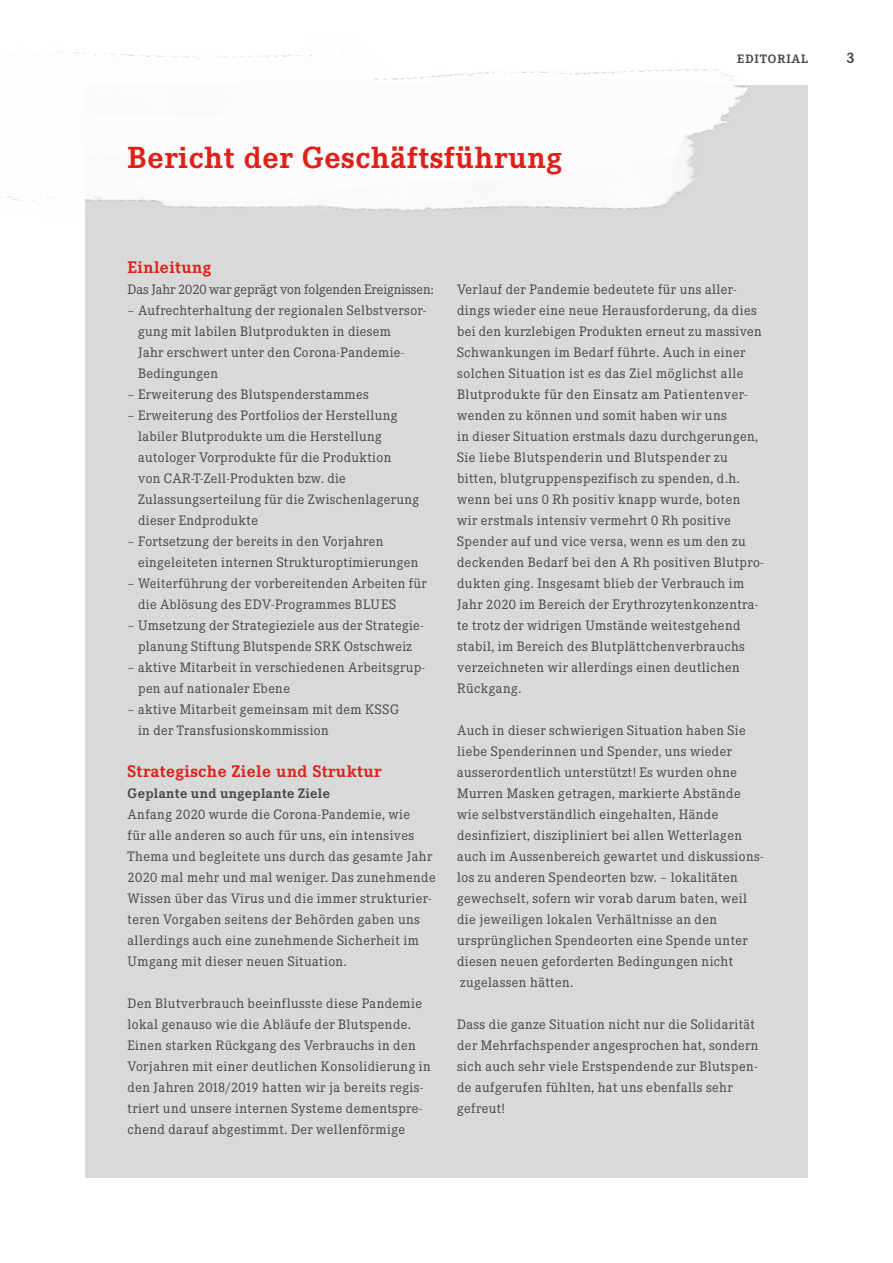
<style>
.page{position:relative;width:893px;height:1263px;background:#fff}
.page>*{position:absolute;margin:0;border:0;box-sizing:border-box;transform-origin:0 0}
.t1{font:700 30px "Corporate EBQ";letter-spacing:.02em;color:#dd2118}
.t2{font:700 16.5px "Corporate EBQ";letter-spacing:.025em;color:#dd2118}
.t3{font:700 15px "Corporate EBQ";color:#474847}
.t4{font:13.5px/21px "Corporate EBQ";letter-spacing:.03em;color:#474847}
.t5{font:13.5px "Corporate EBQ";letter-spacing:-.005em;color:#474847}
.t6{font:700 13.5px "Corporate EBQ";letter-spacing:.025em;color:#474847}
.t7{font:700 12px "Corporate EBQ";letter-spacing:.08em;color:#474847}
</style>
<div class="page">
<div style="left:85px;top:85px;width:723px;height:1093px;background:#d8dada"></div>
<img style="left:0;top:50px;width:749px;height:161px">
<h1 class="t1" style="left:128px;top:140px;width:436px">Bericht der Geschäftsführung</h1>
<p class="t7" style="left:737px;top:52px;width:72px">EDITORIAL</p>
<p class="t2" style="left:128px;top:257px;width:85px">Einleitung</p>
<p class="t5" style="left:128px;top:281px;width:308px">Das Jahr 2020 war geprägt von folgenden Ereignissen:</p>
<p class="t4" style="left:138px;top:300px;width:289px;text-indent:-11px">– Aufrechterhaltung der regionalen Selbstversor&shy;gung mit labilen Blutprodukten in diesem<br>Jahr erschwert unter den Corona-Pandemie-Bedingungen</p>
<p class="t4" style="left:128px;top:384px;width:243px">– Erweiterung des Blutspenderstammes</p>
<p class="t4" style="left:138px;top:405px;width:283px;text-indent:-11px">– Erweiterung des Portfolios der Herstellung labiler Blutprodukte um die Herstellung autologer Vorprodukte für die Produktion<br>von CAR-T-Zell-Produkten bzw. die Zulassungserteilung für die Zwischenlagerung dieser Endprodukte</p>
<p class="t4" style="left:138px;top:531px;width:282px;text-indent:-11px">– Fortsetzung der bereits in den Vorjahren eingeleiteten internen Strukturoptimierungen</p>
<p class="t4" style="left:138px;top:573px;width:290px;text-indent:-11px">– Weiterführung der vorbereitenden Arbeiten für die Ablösung des EDV-Programmes BLUES</p>
<p class="t4" style="left:128px;top:615px;width:297px;text-align:center">– Umsetzung der Strategieziele aus der Strategie&shy;planung Stiftung Blutspende SRK Ostschweiz</p>
<p class="t4" style="left:138px;top:657px;width:288px;text-indent:-11px">– aktive Mitarbeit in verschiedenen Arbeitsgrup&shy;pen auf nationaler Ebene</p>
<p class="t4" style="left:138px;top:699px;width:263px;text-indent:-11px">– aktive Mitarbeit gemeinsam mit dem KSSG in der Transfusionskommission</p>
<p class="t2" style="left:128px;top:761px;width:255px">Strategische Ziele und Struktur</p>
<p class="t6" style="left:128px;top:785px;width:204px">Geplante und ungeplante Ziele</p>
<p class="t4" style="left:128px;top:804px;width:310px">Anfang 2020 wurde die Corona-Pandemie, wie<br>für alle anderen so auch für uns, ein intensives Thema und begleitete uns durch das gesamte Jahr 2020 mal mehr und mal weniger. Das zunehmende Wissen über das Virus und die immer strukturier&shy;teren Vorgaben seitens der Behörden gaben uns allerdings auch eine zunehmende Sicherheit im Umgang mit dieser neuen Situation.</p>
<p class="t4" style="left:128px;top:993px;width:305px">Den Blutverbrauch beeinflusste diese Pandemie lokal genauso wie die Abläufe der Blutspende.<br>Einen starken Rückgang des Verbrauchs in den Vorjahren mit einer deutlichen Konsolidierung in den Jahren 2018/2019 hatten wir ja bereits regis&shy;triert und unsere internen Systeme dementspre&shy;chend darauf abgestimmt. Der wellenförmige</p>
<p class="t4" style="left:457px;top:279px;width:308px">Verlauf der Pandemie bedeutete für uns aller&shy;dings wieder eine neue Herausforderung, da dies bei den kurzlebigen Produkten erneut zu massiven Schwankungen im Bedarf führte. Auch in einer solchen Situation ist es das Ziel möglichst alle Blutprodukte für den Einsatz am Patientenver&shy;wenden zu können und somit haben wir uns<br>in dieser Situation erstmals dazu durchgerungen, Sie liebe Blutspenderin und Blutspender zu bitten, blutgruppenspezifisch zu spenden, d.h. wenn bei uns 0 Rh positiv knapp wurde, boten wir erstmals intensiv vermehrt 0 Rh positive Spender auf und vice versa, wenn es um den zu deckenden Bedarf bei den A Rh positiven Blutpro&shy;dukten ging. Insgesamt blieb der Verbrauch im Jahr 2020 im Bereich der Erythrozytenkonzentra&shy;te trotz der widrigen Umstände weitestgehend stabil, im Bereich des Blutplättchenverbrauchs verzeichneten wir allerdings einen deutlichen Rückgang.</p>
<p class="t4" style="left:457px;top:720px;width:308px">Auch in dieser schwierigen Situation haben Sie liebe Spenderinnen und Spender, uns wieder ausserordentlich unterstützt! Es wurden ohne Murren Masken getragen, markierte Abstände wie selbstverständlich eingehalten, Hände desinfiziert, diszipliniert bei allen Wetterlagen auch im Aussenbereich gewartet und diskussions&shy;los zu anderen Spendeorten bzw. – lokalitäten gewechselt, sofern wir vorab darum baten, weil die jeweiligen lokalen Verhältnisse an den ursprünglichen Spendeorten eine Spende unter diesen neuen geforderten Bedingungen nicht zugelassen hätten.</p>
<p class="t4" style="left:457px;top:1014px;width:303px">Dass die ganze Situation nicht nur die Solidarität der Mehrfachspender angesprochen hat, sondern sich auch sehr viele Erstspendende zur Blutspen&shy;de aufgerufen fühlten, hat uns ebenfalls sehr gefreut!</p>
<p class="t3" style="left:846px;top:48px;width:10px">3</p>
</div>
